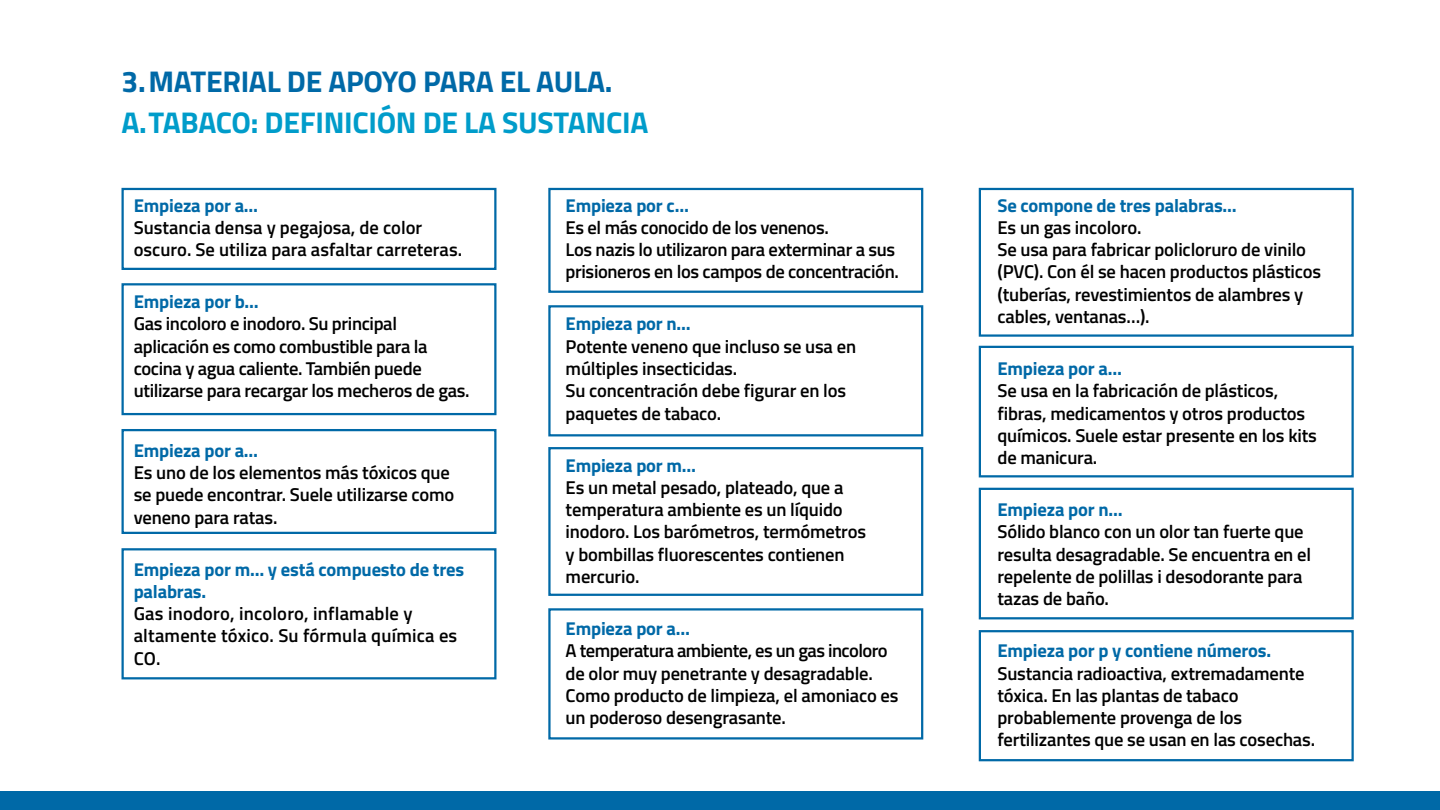
<style>
.page{position:relative;width:1440px;height:810px;background:#fff}
.page>*{position:absolute;margin:0;border:0;box-sizing:border-box;transform-origin:0 0}
.t1{font:700 30px "Titillium Web";letter-spacing:-.01em;color:#009cca}
.t2{font:700 30px "Titillium Web";letter-spacing:-.01em;color:#0069a7}
.t3{font:600 18.6px/22.3px "Titillium Web";letter-spacing:-.01em;color:#000}
.t4{font:700 18.6px/22.3px "Titillium Web";letter-spacing:-.01em;color:#0069a7}
.t5{font:600 18.6px/22.3px "Titillium Web";letter-spacing:.01em;color:#000}
</style>
<div class="page">
<div style="left:0;top:791px;width:1440px;height:19px;background:#0069a7"></div>
<div style="left:122px;top:188px;width:374px;height:82px;border:2px solid #0069a7"></div>
<div style="left:548px;top:188px;width:375px;height:105px;border:2px solid #0069a7"></div>
<div style="left:979px;top:188px;width:375px;height:149px;border:2px solid #0069a7"></div>
<div style="left:979px;top:346px;width:375px;height:131px;border:2px solid #0069a7"></div>
<div style="left:979px;top:488px;width:375px;height:131px;border:2px solid #0069a7"></div>
<div style="left:979px;top:630px;width:375px;height:131px;border:2px solid #0069a7"></div>
<div style="left:548px;top:305px;width:375px;height:131px;border:2px solid #0069a7"></div>
<div style="left:122px;top:283px;width:374px;height:132px;border:2px solid #0069a7"></div>
<div style="left:548px;top:608px;width:375px;height:132px;border:2px solid #0069a7"></div>
<div style="left:122px;top:548px;width:374px;height:131px;border:2px solid #0069a7"></div>
<div style="left:548px;top:447px;width:375px;height:149px;border:2px solid #0069a7"></div>
<div style="left:122px;top:429px;width:374px;height:105px;border:2px solid #0069a7"></div>
<h1 class="t2" style="left:122px;top:58px;width:492px">3.MATERIAL DE APOYO PARA EL AULA.</h1>
<h1 class="t1" style="left:122px;top:100px;width:528px">A.TABACO: DEFINICIÓN DE LA SUSTANCIA</h1>
<p class="t4" style="left:134px;top:193px;width:126px">Empieza por a…</p>
<p class="t3" style="left:134px;top:215px;width:330px">Sustancia densa y pegajosa, de color oscuro. Se utiliza para asfaltar carreteras.</p>
<p class="t4" style="left:134px;top:290px;width:127px">Empieza por b…</p>
<p class="t3" style="left:134px;top:312px;width:337px">Gas incoloro e inodoro. Su principal aplicación es como combustible para la cocina y agua caliente. También puede utilizarse para recargar los mecheros de gas.</p>
<p class="t4" style="left:134px;top:438px;width:126px">Empieza por a…</p>
<p class="t3" style="left:134px;top:460px;width:322px">Es uno de los elementos más tóxicos que se puede encontrar. Suele utilizarse como veneno para ratas.</p>
<p class="t4" style="left:134px;top:557px;width:332px">Empieza por m… y está compuesto de tres palabras.</p>
<p class="t5" style="left:134px;top:602px;width:325px">Gas inodoro, incoloro, inflamable y altamente tóxico. Su fórmula química es<br>CO.</p>
<p class="t4" style="left:566px;top:193px;width:125px">Empieza por c…</p>
<p class="t3" style="left:566px;top:215px;width:335px">Es el más conocido de los venenos.<br>Los nazis lo utilizaron para exterminar a sus prisioneros en los campos de concentración.</p>
<p class="t4" style="left:566px;top:312px;width:127px">Empieza por n…</p>
<p class="t3" style="left:566px;top:334px;width:292px">Potente veneno que incluso se usa en múltiples insecticidas.<br>Su concentración debe figurar en los paquetes de tabaco.</p>
<p class="t4" style="left:566px;top:453px;width:132px">Empieza por m…</p>
<p class="t3" style="left:566px;top:475px;width:302px">Es un metal pesado, plateado, que a temperatura ambiente es un líquido inodoro. Los barómetros, termómetros y bombillas fluorescentes contienen mercurio.</p>
<p class="t4" style="left:566px;top:616px;width:126px">Empieza por a…</p>
<p class="t3" style="left:566px;top:639px;width:334px">A temperatura ambiente, es un gas incoloro de olor muy penetrante y desagradable.<br>Como producto de limpieza, el amoniaco es un poderoso desengrasante.</p>
<p class="t4" style="left:998px;top:193px;width:241px">Se compone de tres palabras…</p>
<p class="t3" style="left:998px;top:215px;width:325px">Es un gas incoloro.<br>Se usa para fabricar policloruro de vinilo (PVC). Con él se hacen productos plásticos (tuberías, revestimientos de alambres y cables, ventanas…).</p>
<p class="t4" style="left:998px;top:356px;width:126px">Empieza por a…</p>
<p class="t3" style="left:998px;top:379px;width:321px">Se usa en la fabricación de plásticos, fibras, medicamentos y otros productos químicos. Suele estar presente en los kits de manicura.</p>
<p class="t4" style="left:998px;top:498px;width:127px">Empieza por n…</p>
<p class="t3" style="left:998px;top:520px;width:315px">Sólido blanco con un olor tan fuerte que resulta desagradable. Se encuentra en el repelente de polillas i desodorante para tazas de baño.</p>
<p class="t4" style="left:998px;top:639px;width:275px">Empieza por p y contiene números.</p>
<p class="t3" style="left:998px;top:661px;width:319px">Sustancia radioactiva, extremadamente tóxica. En las plantas de tabaco probablemente provenga de los fertilizantes que se usan en las cosechas.</p>
</div>
